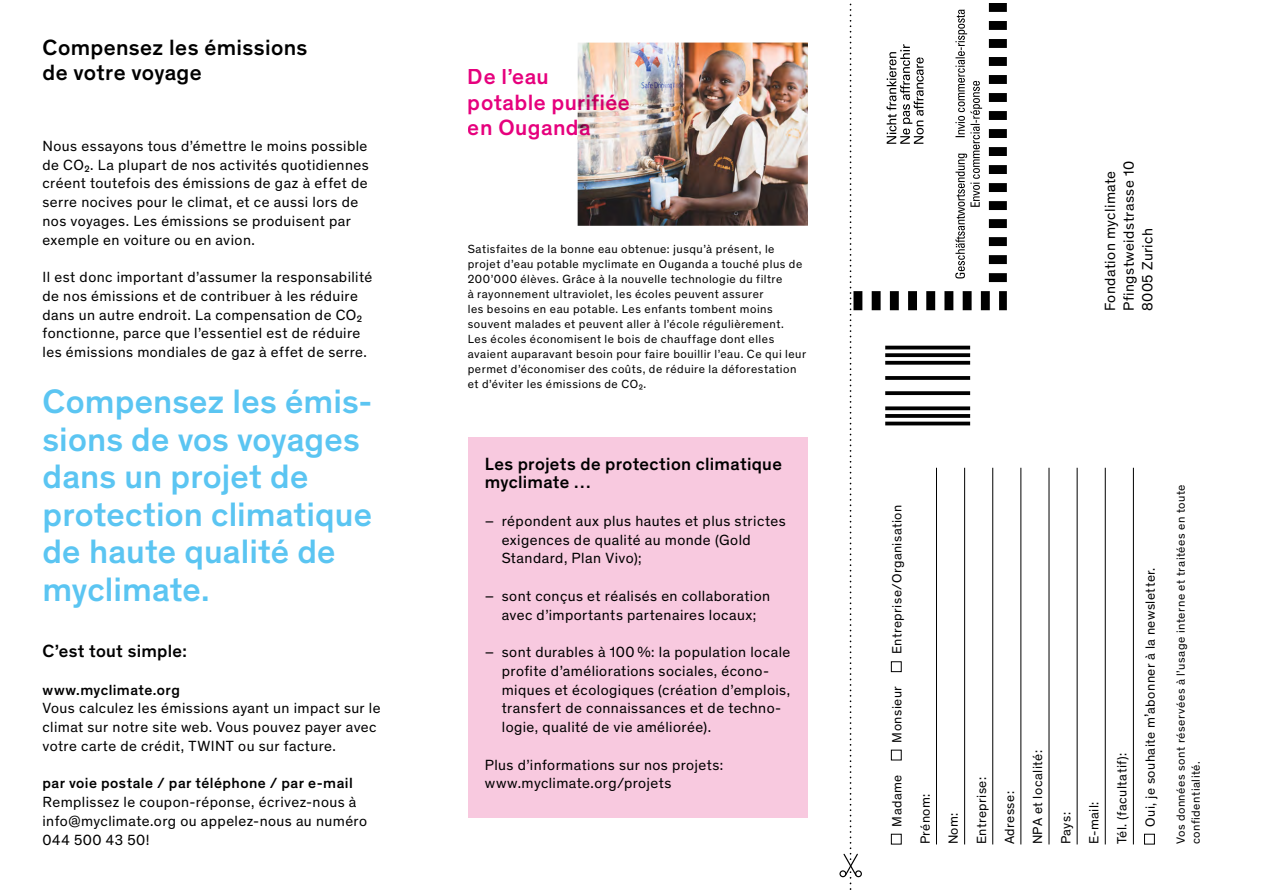
<style>
.page{position:relative;width:1263px;height:893px;background:#fff}
.page>*{position:absolute;margin:0;border:0;box-sizing:border-box;transform-origin:0 0}
.t1{font:500 34.5px/37.5px "Theinhardt";letter-spacing:.005em;color:#5bc5f2}
.t2{font:500 22.5px/25.5px "Theinhardt";letter-spacing:.015em;color:#000}
.t3{font:500 22.5px/25.5px "Theinhardt";letter-spacing:.015em;color:#e6007d}
.t4{font:500 18px/18.8px "Theinhardt";letter-spacing:.015em;color:#000}
.t5{font:15px/18.8px "Theinhardt";letter-spacing:.03em;color:#000}
.t6{font:500 15px "Theinhardt";letter-spacing:.03em;color:#000}
.t7{font:13.5px "Theinhardt";letter-spacing:.035em;color:#000}
.t8{font:12px/15px "Theinhardt";letter-spacing:.04em;color:#000}
.s1{font-size:15px}
</style>
<div class="page">
<div style="left:855px;top:870px;width:7px;height:7px;border:1px solid #000;border-radius:50%"></div>
<div style="left:839px;top:870px;width:7px;height:7px;border:1px solid #000;border-radius:50%"></div>
<img style="left:578px;top:43px;width:230px;height:183px">
<div style="left:468px;top:437px;width:340px;height:380px;background:#f8c9df"></div>
<hr style="left:885px;top:422px;width:85px;height:3px;background:#000">
<svg style="left:885px;top:414px;width:85px;height:4px"></svg>
<svg style="left:885px;top:406px;width:85px;height:4px"></svg>
<svg style="left:885px;top:391px;width:85px;height:4px"></svg>
<svg style="left:885px;top:376px;width:85px;height:4px"></svg>
<svg style="left:885px;top:361px;width:85px;height:4px"></svg>
<svg style="left:885px;top:353px;width:85px;height:4px"></svg>
<hr style="left:885px;top:346px;width:85px;height:3px;background:#000">
<div style="left:999px;top:291px;width:8px;height:19px;background:#000"></div>
<div style="left:981px;top:291px;width:9px;height:19px;background:#000"></div>
<div style="left:963px;top:291px;width:8px;height:19px;background:#000"></div>
<div style="left:944px;top:291px;width:9px;height:19px;background:#000"></div>
<div style="left:926px;top:291px;width:9px;height:19px;background:#000"></div>
<div style="left:908px;top:291px;width:9px;height:19px;background:#000"></div>
<div style="left:890px;top:291px;width:9px;height:19px;background:#000"></div>
<div style="left:872px;top:291px;width:9px;height:19px;background:#000"></div>
<div style="left:853px;top:291px;width:9px;height:19px;background:#000"></div>
<div style="left:989px;top:273px;width:18px;height:9px;background:#000"></div>
<div style="left:989px;top:255px;width:18px;height:9px;background:#000"></div>
<div style="left:989px;top:237px;width:18px;height:9px;background:#000"></div>
<div style="left:989px;top:219px;width:18px;height:9px;background:#000"></div>
<div style="left:989px;top:201px;width:18px;height:9px;background:#000"></div>
<div style="left:989px;top:183px;width:18px;height:9px;background:#000"></div>
<div style="left:989px;top:165px;width:18px;height:9px;background:#000"></div>
<div style="left:989px;top:147px;width:18px;height:9px;background:#000"></div>
<div style="left:989px;top:129px;width:18px;height:9px;background:#000"></div>
<div style="left:989px;top:111px;width:18px;height:9px;background:#000"></div>
<div style="left:989px;top:93px;width:18px;height:9px;background:#000"></div>
<div style="left:989px;top:75px;width:18px;height:9px;background:#000"></div>
<div style="left:989px;top:57px;width:18px;height:9px;background:#000"></div>
<div style="left:989px;top:39px;width:18px;height:9px;background:#000"></div>
<div style="left:989px;top:21px;width:18px;height:9px;background:#000"></div>
<div style="left:989px;top:3px;width:18px;height:9px;background:#000"></div>
<svg style="left:955px;top:10px;width:27px;height:268px"></svg>
<svg style="left:886px;top:44px;width:38px;height:100px"></svg>
<hr style="left:936px;top:468px;width:1px;height:376px;background:#000">
<hr style="left:964px;top:468px;width:1px;height:376px;background:#000">
<hr style="left:992px;top:468px;width:1px;height:376px;background:#000">
<hr style="left:1020px;top:468px;width:1px;height:376px;background:#000">
<hr style="left:1049px;top:468px;width:1px;height:376px;background:#000">
<hr style="left:1077px;top:468px;width:1px;height:376px;background:#000">
<hr style="left:1105px;top:468px;width:1px;height:376px;background:#000">
<hr style="left:1133px;top:468px;width:1px;height:376px;background:#000">
<div style="left:891px;top:834px;width:11px;height:10px;border:1px solid #000"></div>
<div style="left:891px;top:750px;width:11px;height:10px;border:1px solid #000"></div>
<div style="left:891px;top:661px;width:11px;height:11px;border:1px solid #000"></div>
<div style="left:1144px;top:834px;width:11px;height:10px;border:1px solid #000"></div>
<svg style="left:842px;top:3px;width:17px;height:887px"></svg>
<h2 class="t2" style="left:43px;top:33px;width:266px">Compensez les émissions de votre voyage</h2>
<p class="t5" style="left:43px;top:136px;width:328px">Nous essayons tous d’émettre le moins possible de CO2. La plupart de nos activités quotidiennes créent toutefois des émissions de gaz à effet de serre nocives pour le climat, et ce aussi lors de nos voyages. Les émissions se produisent par exemple en voiture ou en avion.</p>
<p class="t5" style="left:43px;top:267px;width:331px">Il est donc important d’assumer la responsabilité de nos émissions et de contribuer à les réduire dans un autre endroit. La compensation de CO2 fonctionne, parce que l’essentiel est de réduire les émissions mondiales de gaz à effet de serre.</p>
<h1 class="t1" style="left:43px;top:381px;width:331px">Compensez les émis&shy;sions de vos voyages dans un projet de protection climatique de haute qualité de myclimate.</h1>
<p class="t4" style="left:43px;top:640px;width:146px">C’est tout simple:</p>
<p class="t6" style="left:43px;top:678px;width:139px">www.myclimate.org</p>
<p class="t5" style="left:43px;top:698px;width:340px">Vous calculez les émissions ayant un impact sur le climat sur notre site web. Vous pouvez payer avec votre carte de crédit, TWINT ou sur facture.</p>
<p class="t6" style="left:43px;top:772px;width:312px">par voie postale / par téléphone / par e-mail</p>
<p class="t5" style="left:43px;top:792px;width:326px">Remplissez le coupon-réponse, écrivez-nous à info@myclimate.org ou appelez-nous au numéro<br>044 500 43 50!</p>
<h2 class="t3" style="left:468px;top:62px;width:164px">De l’eau potable purifiée en Ouganda</h2>
<p class="t8" style="left:468px;top:241px;width:340px">Satisfaites de la bonne eau obtenue: jusqu’à présent, le projet d’eau potable myclimate en Ouganda a touché plus de 200’000 élèves. Grâce à la nouvelle technologie du filtre<br>à rayonnement ultraviolet, les écoles peuvent assurer<br>les besoins en eau potable. Les enfants tombent moins souvent malades et peuvent aller à l’école régulièrement.<br>Les écoles économisent le bois de chauffage dont elles avaient auparavant besoin pour faire bouillir l’eau. Ce qui leur permet d’économiser des coûts, de réduire la déforestation et d’éviter les émissions de CO2.</p>
<p class="t4" style="left:485px;top:453px;width:299px">Les projets de protection climatique myclimate …</p>
<p class="t5" style="left:502px;top:511px;width:285px;text-indent:-17px">– répondent aux plus hautes et plus strictes exigences de qualité au monde (Gold<br>Standard, Plan Vivo);</p>
<p class="t5" style="left:485px;top:586px;width:287px;text-align:center">– sont conçus et réalisés en collaboration avec d’importants partenaires locaux;</p>
<p class="t5" style="left:502px;top:642px;width:290px;text-indent:-17px">– sont durables à 100 %: la population locale profite d’améliorations sociales, écono&shy;miques et écologiques (création d’emplois, transfert de connaissances et de techno&shy;logie, qualité de vie améliorée).</p>
<p class="t5" style="left:485px;top:754px;width:240px">Plus d’informations sur nos projets: www.myclimate.org/projets</p>
<p class="t5" style="left:1100px;top:311px;width:152px;rotate:-90deg">Fondation myclimate<br>Pfingstweidstrasse 10<br>8005 Zurich</p>
<p class="t7" style="left:888px;top:654px;width:151px;rotate:-90deg">Entreprise/Organisation</p>
<p class="t7" style="left:888px;top:742px;width:58px;rotate:-90deg">Monsieur</p>
<p class="t7" style="left:888px;top:827px;width:54px;rotate:-90deg">Madame</p>
<p class="t7" style="left:916px;top:844px;width:52px;rotate:-90deg">Prénom:</p>
<p class="t7" style="left:944px;top:844px;width:33px;rotate:-90deg">Nom:</p>
<p class="t7" style="left:972px;top:844px;width:69px;rotate:-90deg">Entreprise:</p>
<p class="t7" style="left:1000px;top:844px;width:55px;rotate:-90deg">Adresse:</p>
<p class="t7" style="left:1028px;top:844px;width:96px;rotate:-90deg">NPA et localité:</p>
<p class="t7" style="left:1056px;top:844px;width:34px;rotate:-90deg">Pays:</p>
<p class="t7" style="left:1084px;top:844px;width:44px;rotate:-90deg">E-mail:</p>
<p class="t7" style="left:1113px;top:844px;width:93px;rotate:-90deg">Tél. (facultatif):</p>
<p class="t7" style="left:1141px;top:827px;width:261px;rotate:-90deg">Oui, je souhaite m<span class="s1">’</span>abonner à la newsletter.</p>
<p class="t8" style="left:1173px;top:844px;width:362px;rotate:-90deg">Vos données sont réservées à l’usage interne et traitées en toute confidentialité.</p>
</div>
